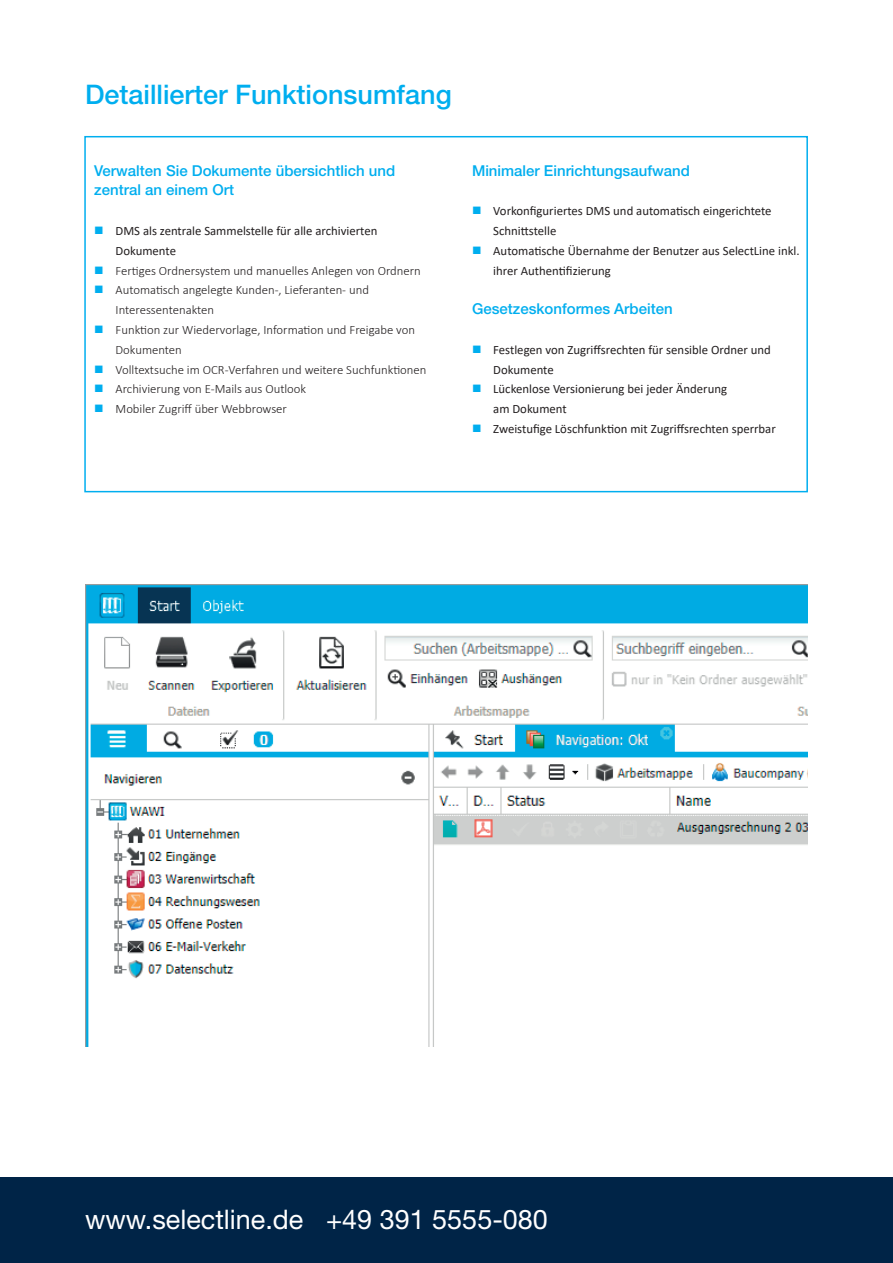
<style>
.page{position:relative;width:893px;height:1263px;background:#fff}
.page>*{position:absolute;margin:0;border:0;box-sizing:border-box;transform-origin:0 0}
.t1{font:27px "Helvetica Neue LT Pro";color:#fff}
.t2{font:500 27px "Helvetica Neue LT Pro";color:#00aeef}
.t3{font:500 15px/19.8px "Helvetica Neue LT Pro";color:#00aeef}
.t4{font:12.75px/19.8px "Calibri";color:#231f20}
.t5{font:300 12.75px/19.8px "Calibri";color:#231f20}
.s1{color:#00aeef}
</style>
<div class="page">
<div style="left:84px;top:136px;width:724px;height:356px;border:2px solid #00aeef"></div>
<div style="left:0;top:1178px;width:893px;height:85px;background:#002447"></div>
<img style="left:85px;top:584px;width:723px;height:463px">
<h1 class="t2" style="left:85px;top:78px;width:368px">Detaillierter Funktionsumfang</h1>
<p class="t3" style="left:94px;top:160px;width:302px">Verwalten Sie Dokumente übersichtlich und zentral an einem Ort</p>
<p class="t4" style="left:116px;top:220px;width:263px;text-indent:-21px"><span class="s1">■</span> DMS als zentrale Sammelstelle für alle archivierten<br>Dokumente</p>
<p class="t5" style="left:94px;top:260px;width:328px"><span class="s1">■</span> Fertiges Ordnersystem und manuelles Anlegen von Ordnern</p>
<p class="t5" style="left:116px;top:280px;width:255px;text-indent:-21px"><span class="s1">■</span> Automatisch angelegte Kunden-, Lieferanten- und<br>Interessentenakten</p>
<p class="t5" style="left:116px;top:320px;width:301px;text-indent:-21px"><span class="s1">■</span> Funktion zur Wiedervorlage, Information und Freigabe von<br>Dokumenten</p>
<p class="t5" style="left:94px;top:359px;width:334px"><span class="s1">■</span> Volltextsuche im OCR-Verfahren und weitere Suchfunktionen</p>
<p class="t5" style="left:94px;top:379px;width:213px"><span class="s1">■</span> Archivierung von E-Mails aus Outlook</p>
<p class="t5" style="left:94px;top:399px;width:194px"><span class="s1">■</span> Mobiler Zugriff über Webbrowser</p>
<p class="t3" style="left:472px;top:160px;width:219px">Minimaler Einrichtungsaufwand</p>
<p class="t4" style="left:493px;top:201px;width:280px;text-indent:-21px"><span class="s1">■</span> Vorkonfiguriertes DMS und automatisch eingerichtete<br>Schnittstelle</p>
<p class="t4" style="left:493px;top:240px;width:308px;text-indent:-21px"><span class="s1">■</span> Automatische Übernahme der Benutzer aus SelectLine inkl. ihrer Authentifizierung</p>
<p class="t3" style="left:472px;top:299px;width:202px">Gesetzeskonformes Arbeiten</p>
<p class="t4" style="left:493px;top:339px;width:279px;text-indent:-21px"><span class="s1">■</span> Festlegen von Zugriffsrechten für sensible Ordner und<br>Dokumente</p>
<p class="t4" style="left:493px;top:379px;width:235px;text-indent:-21px"><span class="s1">■</span> Lückenlose Versionierung bei jeder Änderung am Dokument</p>
<p class="t4" style="left:472px;top:418px;width:305px"><span class="s1">■</span> Zweistufige Löschfunktion mit Zugriffsrechten sperrbar</p>
<h1 class="t1" style="left:85px;top:1203px;width:464px">www.selectline.de +49 391 5555-080</h1>
</div>
